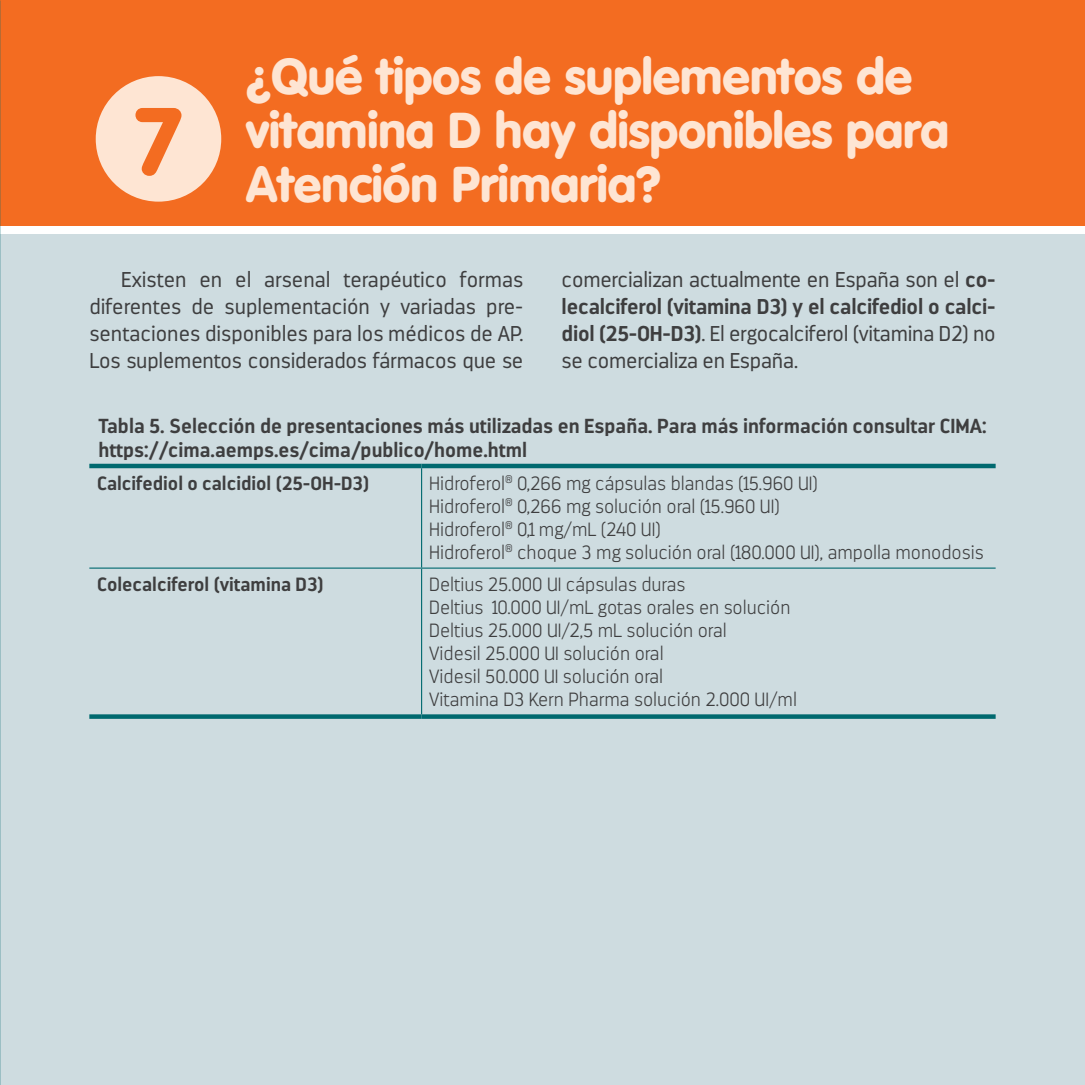
<style>
.page{position:relative;width:1085px;height:1085px;background:#fff}
.page>*{position:absolute;margin:0;border:0;box-sizing:border-box;transform-origin:0 0}
.t1{font:900 94.5px "VAG Rounded Std";color:#f36c21}
.t2{font:900 49.5px/54px "VAG Rounded Std";color:#fee5d3}
.t3{font:300 21.38px/27px "Darwin";letter-spacing:-.01em;color:#3e3e3f;text-align:justify}
.t4{font:700 20.25px/24.3px "Darwin";color:#3e3e3f}
.t5{font:200 19.12px/22.9px "Darwin";color:#3e3e3f}
.t6{font:700 19.12px "Darwin";color:#3e3e3f}
.s1{font-weight:700}
</style>
<div class="page">
<div style="left:0;top:234px;width:1084px;height:850px;background:#cedce0"></div>
<div style="left:0;top:0;width:1084px;height:225px;background:#f36c21"></div>
<div style="left:96px;top:76px;width:125px;height:126px;background:#fee5d3;border-radius:50%"></div>
<hr style="left:89px;top:567px;width:332px;height:1px;background:#00696f">
<hr style="left:421px;top:567px;width:574px;height:1px;background:#00696f">
<svg style="left:89px;top:714px;width:332px;height:4px"></svg>
<svg style="left:421px;top:714px;width:574px;height:4px;background:#117278"></svg>
<div style="left:89px;top:463px;width:332px;height:5px;background:#00696f"></div>
<div style="left:421px;top:463px;width:574px;height:5px;background:#00696f"></div>
<hr style="left:421px;top:468px;width:1px;height:99px;background:#00696f">
<hr style="left:421px;top:568px;width:1px;height:146px;background:#00696f">
<h1 class="t1" style="left:136px;top:85px;width:47px">7</h1>
<h2 class="t2" style="left:246px;top:51px;width:704px">¿Qué tipos de suplementos de vitamina D hay disponibles para<br>Atención Primaria?</h2>
<p class="t3" style="left:89px;top:266px;width:435px;text-indent:32px">Existen en el arsenal terapéutico formas diferentes de suplementación y variadas pre&shy;sentaciones disponibles para los médicos de AP.<br>Los suplementos considerados fármacos que se</p>
<p class="t3" style="left:561px;top:266px;width:435px">comercializan actualmente en España son el <span class="s1">co&shy;lecalciferol (vitamina D3) y el calcifediol o calci&shy;diol (25-OH-D3)</span>. El ergocalciferol (vitamina D2) no se comercializa en España.</p>
<p class="t4" style="left:98px;top:413px;width:889px">Tabla 5. Selección de presentaciones más utilizadas en España. Para más información consultar CIMA: https://cima.aemps.es/cima/publico/home.html</p>
<p class="t6" style="left:97px;top:471px;width:274px">Calcifediol o calcidiol (25-OH-D3)</p>
<p class="t5" style="left:429px;top:472px;width:556px">Hidroferol<sup>®</sup> 0,266 mg cápsulas blandas (15.960 UI)<br>Hidroferol<sup>®</sup> 0,266 mg solución oral (15.960 UI)<br>Hidroferol<sup>®</sup> 0,1 mg/mL (240 UI)<br>Hidroferol<sup>®</sup> choque 3 mg solución oral (180.000 UI), ampolla monodosis</p>
<p class="t6" style="left:97px;top:573px;width:228px">Colecalciferol (vitamina D3)</p>
<p class="t5" style="left:429px;top:573px;width:369px">Deltius 25.000 UI cápsulas duras<br>Deltius 10.000 UI/mL gotas orales en solución Deltius 25.000 UI/2,5 mL solución oral<br>Videsil 25.000 UI solución oral<br>Videsil 50.000 UI solución oral<br>Vitamina D3 Kern Pharma solución 2.000 UI/ml</p>
</div>
